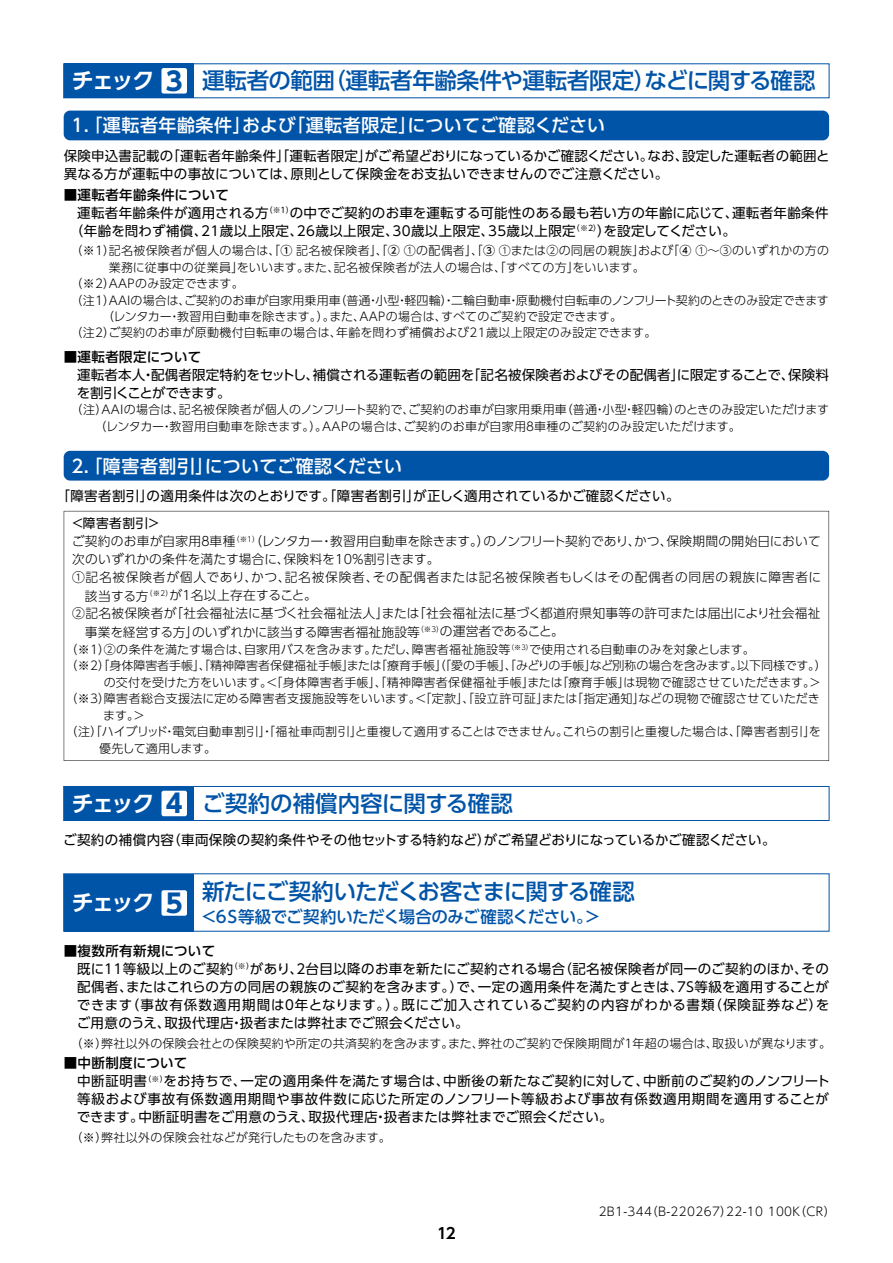
<style>
.page{position:relative;width:893px;height:1263px;background:#fff}
.page>*{position:absolute;margin:0;border:0;box-sizing:border-box;transform-origin:0 0}
.t1{font:500 22.5px "UD Shin Go Pro";letter-spacing:-.025em;color:#0054a7}
.t2{font:700 22.5px "UD Shin Go Pro De";letter-spacing:-.1em;color:#fff}
.t3{font:500 18px "UD Shin Go Pro";letter-spacing:.025em;color:#fff}
.t4{font:500 16.5px "UD Shin Go Pro";letter-spacing:-.02em;color:#0054a7}
.t5{font:700 15px "UD Shin Go Pro De";color:#000}
.t6{font:13.5px/18px "UD Shin Go Pro";letter-spacing:.02em;color:#000}
.t7{font:500 13.5px "UD Shin Go Pro";letter-spacing:.03em;color:#000}
.t8{font:300 12.75px "UD Shin Go Pro";letter-spacing:.015em;color:#000}
.t9{font:300 12.75px "UD Shin Go Pro";letter-spacing:-.005em;color:#000}
.t10{font:300 12.75px "UD Shin Go Pro";letter-spacing:.055em;color:#000}
.t11{font:12.75px "UD Shin Go Pro";letter-spacing:.03em;color:#000}
.t12{font:300 12px/16.5px "UD Shin Go Pro";letter-spacing:.01em;color:#000}
.t13{font:300 12px "UD Shin Go Pro";letter-spacing:.03em;color:#000}
.t14{font:300 12px "UD Shin Go Pro";letter-spacing:-.04em;color:#000}
.s1{font-weight:500}
.s2{font-family:"UD Shin Go Pro";font-size:25.5px;color:#0054a7}
</style>
<div class="page">
<div style="left:64px;top:111px;width:765px;height:29px;background:#0054a7;border-radius:6px"></div>
<div style="left:64px;top:64px;width:129px;height:34px;background:#0054a7"></div>
<div style="left:64px;top:451px;width:765px;height:30px;background:#0054a7;border-radius:6px"></div>
<div style="left:63px;top:63px;width:766px;height:35px;border:1px solid #0054a7"></div>
<div style="left:161px;top:68px;width:26px;height:26px;background:#fff;border-radius:2px"></div>
<div style="left:64px;top:786px;width:129px;height:34px;background:#0054a7"></div>
<div style="left:63px;top:786px;width:766px;height:35px;border:1px solid #0054a7"></div>
<div style="left:161px;top:791px;width:26px;height:25px;background:#fff;border-radius:2px"></div>
<div style="left:64px;top:874px;width:129px;height:57px;background:#0054a7"></div>
<div style="left:63px;top:873px;width:766px;height:58px;border:1px solid #0054a7"></div>
<div style="left:161px;top:890px;width:26px;height:26px;background:#fff;border-radius:2px"></div>
<svg style="left:64px;top:511px;width:765px;height:250px"></svg>
<h1 class="t1" style="left:202px;top:63px;width:615px">運転者の範囲（運転者年齢条件や運転者限定）などに関する確認</h1>
<h2 class="t3" style="left:69px;top:111px;width:538px">１．「運転者年齢条件」および「運転者限定」についてご確認ください</h2>
<p class="t6" style="left:64px;top:146px;width:767px">保険申込書記載の「運転者年齢条件」「運転者限定」がご希望どおりになっているかご確認ください。なお、設定した運転者の範囲と異なる方が運転中の事故については、原則として保険金をお支払いできませんのでご注意ください。</p>
<p class="t7" style="left:64px;top:184px;width:167px">■運転者年齢条件について</p>
<p class="t6" style="left:77px;top:203px;width:753px">運転者年齢条件が適用される方<sup>（※１）</sup>の中でご契約のお車を運転する可能性のある最も若い方の年齢に応じて、運転者年齢条件</p>
<p class="t6" style="left:70px;top:221px;width:667px">（年齢を問わず補償、21歳以上限定、26歳以上限定、30歳以上限定、35歳以上限定<sup>（※２）</sup>）を設定してください。</p>
<p class="t12" style="left:71px;top:242px;width:760px">（※１）記名被保険者が個人の場合は、「<span class="s1">①</span> 記名被保険者」、「<span class="s1">②</span> ①の配偶者」、「<span class="s1">③</span> ①または②の同居の親族」および「<span class="s1">④</span> ①～③のいずれかの方の</p>
<p class="t13" style="left:109px;top:258px;width:537px">業務に従事中の従業員」をいいます。また、記名被保険者が法人の場合は、「すべての方」をいいます。</p>
<p class="t13" style="left:71px;top:274px;width:175px">（※２）AAPのみ設定できます。</p>
<p class="t12" style="left:71px;top:292px;width:760px">（注１）AAIの場合は、ご契約のお車が自家用乗用車（普通・小型・軽四輪）・二輪自動車・原動機付自転車のノンフリート契約のときのみ設定できます</p>
<p class="t12" style="left:102px;top:308px;width:521px">（レンタカー・教習用自動車を除きます。）。また、AAPの場合は、すべてのご契約で設定できます。</p>
<p class="t13" style="left:71px;top:323px;width:587px">（注２）ご契約のお車が原動機付自転車の場合は、年齢を問わず補償および21歳以上限定のみ設定できます。</p>
<p class="t7" style="left:64px;top:346px;width:139px">■運転者限定について</p>
<p class="t6" style="left:77px;top:365px;width:754px">運転者本人・配偶者限定特約をセットし、補償される運転者の範囲を「記名被保険者およびその配偶者」に限定することで、保険料を割引くことができます。</p>
<p class="t12" style="left:95px;top:401px;width:736px;text-indent:-24px">（注）AAIの場合は、記名被保険者が個人のノンフリート契約で、ご契約のお車が自家用乗用車（普通・小型・軽四輪）のときのみ設定いただけます（レンタカー・教習用自動車を除きます。）。AAPの場合は、ご契約のお車が自家用８車種のご契約のみ設定いただけます。</p>
<h2 class="t3" style="left:69px;top:451px;width:335px">２．「障害者割引」についてご確認ください</h2>
<p class="t6" style="left:56px;top:486px;width:624px">「障害者割引」の適用条件は次のとおりです。「障害者割引」が正しく適用されているかご確認ください。</p>
<h1 class="t2" style="left:72px;top:62px;width:113px">チェック <span class="s2">3</span></h1>
<p class="t11" style="left:71px;top:513px;width:91px">＜障害者割引＞</p>
<p class="t8" style="left:72px;top:531px;width:751px">ご契約のお車が自家用８車種<sup>（※１）</sup>（レンタカー・教習用自動車を除きます。）のノンフリート契約であり、かつ、保険期間の開始日において</p>
<p class="t8" style="left:72px;top:549px;width:369px">次のいずれかの条件を満たす場合に、保険料を10％割引きます。</p>
<p class="t10" style="left:72px;top:567px;width:750px">①記名被保険者が個人であり、かつ、記名被保険者、その配偶者または記名被保険者もしくはその配偶者の同居の親族に障害者に</p>
<p class="t9" style="left:85px;top:585px;width:234px">該当する方<sup>（※２）</sup>が１名以上存在すること。</p>
<p class="t8" style="left:72px;top:603px;width:750px">②記名被保険者が「社会福祉法に基づく社会福祉法人」または「社会福祉法に基づく都道府県知事等の許可または届出により社会福祉</p>
<p class="t9" style="left:85px;top:621px;width:480px">事業を経営する方」のいずれかに該当する障害者福祉施設等<sup>（※３）</sup>の運営者であること。</p>
<p class="t12" style="left:66px;top:641px;width:691px">（※１）②の条件を満たす場合は、自家用バスを含みます。ただし、障害者福祉施設等<sup>（※３）</sup>で使用される自動車のみを対象とします。</p>
<p class="t12" style="left:66px;top:657px;width:763px">（※２）「身体障害者手帳」、「精神障害者保健福祉手帳」または「療育手帳」（「愛の手帳」、「みどりの手帳」など別称の場合を含みます。以下同様です。）</p>
<p class="t12" style="left:104px;top:674px;width:719px">の交付を受けた方をいいます。＜「身体障害者手帳」、「精神障害者保健福祉手帳」または「療育手帳」は現物で確認させていただきます。＞</p>
<p class="t13" style="left:66px;top:689px;width:756px">（※３）障害者総合支援法に定める障害者支援施設等をいいます。＜「定款」、「設立許可証」または「指定通知」などの現物で確認させていただき</p>
<p class="t12" style="left:103px;top:707px;width:43px">ます。＞</p>
<p class="t12" style="left:66px;top:723px;width:757px">（注）「ハイブリッド・電気自動車割引」・「福祉車両割引」と重複して適用することはできません。これらの割引と重複した場合は、「障害者割引」を</p>
<p class="t14" style="left:99px;top:738px;width:118px">優先して適用します。</p>
<h1 class="t1" style="left:202px;top:785px;width:312px">ご契約の補償内容に関する確認</h1>
<p class="t6" style="left:63px;top:831px;width:714px">ご契約の補償内容（車両保険の契約条件やその他セットする特約など）がご希望どおりになっているかご確認ください。</p>
<h1 class="t2" style="left:72px;top:785px;width:113px">チェック <span class="s2">4</span></h1>
<h1 class="t2" style="left:72px;top:884px;width:113px">チェック <span class="s2">5</span></h1>
<h1 class="t1" style="left:202px;top:873px;width:434px">新たにご契約いただくお客さまに関する確認</h1>
<p class="t4" style="left:200px;top:904px;width:402px">＜6S等級でご契約いただく場合のみご確認ください。＞</p>
<p class="t6" style="left:77px;top:941px;width:754px;text-indent:-13px"><span class="s1">■複数所有新規について<br></span>既に11等級以上のご契約<sup>（※）</sup>があり、２台目以降のお車を新たにご契約される場合（記名被保険者が同一のご契約のほか、その配偶者、またはこれらの方の同居の親族のご契約を含みます。）で、一定の適用条件を満たすときは、７Ｓ等級を適用することができます（事故有係数適用期間は０年となります。）。既にご加入されているご契約の内容がわかる書類（保険証券など）をご用意のうえ、取扱代理店・扱者または弊社までご照会ください。</p>
<p class="t12" style="left:71px;top:1034px;width:762px">（※）弊社以外の保険会社との保険契約や所定の共済契約を含みます。また、弊社のご契約で保険期間が１年超の場合は、取扱いが異なります。</p>
<p class="t6" style="left:77px;top:1054px;width:755px;text-indent:-13px"><span class="s1">■中断制度について<br></span>中断証明書<sup>（※）</sup>をお持ちで、一定の適用条件を満たす場合は、中断後の新たなご契約に対して、中断前のご契約のノンフリート等級および事故有係数適用期間や事故件数に応じた所定のノンフリート等級および事故有係数適用期間を適用することができます。中断証明書をご用意のうえ、取扱代理店・扱者または弊社までご照会ください。</p>
<p class="t12" style="left:71px;top:1129px;width:322px">（※）弊社以外の保険会社などが発行したものを含みます。</p>
<p class="t5" style="left:437px;top:1221px;width:20px">12</p>
<p class="t13" style="left:599px;top:1201px;width:238px">2B1-344（Ｂ-220267）22-10 100K（CR）</p>
</div>
